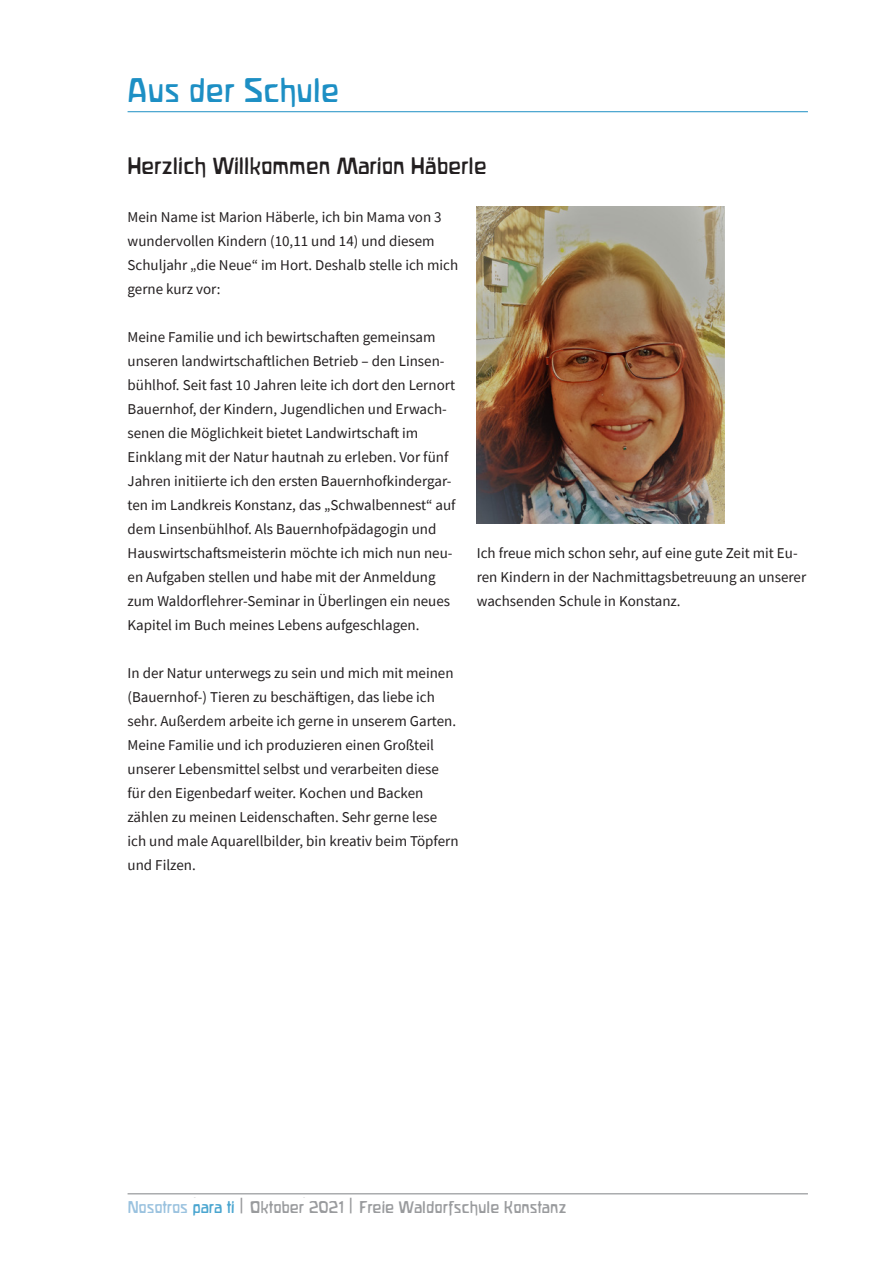
<style>
.page{position:relative;width:893px;height:1263px;background:#fff}
.page>*{position:absolute;margin:0;border:0;box-sizing:border-box;transform-origin:0 0}
.t1{font:30px "Waldorfschrift";color:#1d8fc4}
.Titel{font:21px "Waldorfschrift";color:#231f20}
.Fliesstext{font:15px/24px "Source Sans Pro";color:#231f20}
.t2{font:15px "Waldorfschrift";color:#808285}
.s1{color:#81b3d7}
.s2{color:#1d8fc4}
.s3{font-family:"Plume";font-size:21px}
</style>
<div class="page">
<hr style="left:128px;top:1193px;width:680px;height:1px;background:#808285">
<hr style="left:128px;top:111px;width:680px;height:1px;background:#1d8fc4">
<img style="left:477px;top:206px;width:247px;height:318px">
<h1 class="t1" style="left:128px;top:73px;width:213px">Aus der Schule</h1>
<p class="Titel" style="left:128px;top:153px;width:361px">Herzlich Willkommen Marion Häberle</p>
<p class="Fliesstext" style="left:128px;top:205px;width:332px">Mein Name ist Marion Häberle, ich bin Mama von 3 wundervollen Kindern (10,11 und 14) und diesem Schuljahr „die Neue“ im Hort. Deshalb stelle ich mich gerne kurz vor:</p>
<p class="Fliesstext" style="left:128px;top:325px;width:330px">Meine Familie und ich bewirtschaften gemeinsam unseren landwirtschaftlichen Betrieb – den Linsen&shy;bühlhof. Seit fast 10 Jahren leite ich dort den Lernort Bauernhof, der Kindern, Jugendlichen und Erwach&shy;senen die Möglichkeit bietet Landwirtschaft im Einklang mit der Natur hautnah zu erleben. Vor fünf Jahren initiierte ich den ersten Bauernhofkindergar&shy;ten im Landkreis Konstanz, das „Schwalbennest“ auf dem Linsenbühlhof. Als Bauernhofpädagogin und Hauswirtschaftsmeisterin möchte ich mich nun neu&shy;en Aufgaben stellen und habe mit der Anmeldung zum Waldorflehrer-Seminar in Überlingen ein neues Kapitel im Buch meines Lebens aufgeschlagen.</p>
<p class="Fliesstext" style="left:128px;top:661px;width:333px">In der Natur unterwegs zu sein und mich mit meinen (Bauernhof-) Tieren zu beschäftigen, das liebe ich sehr. Außerdem arbeite ich gerne in unserem Garten.<br>Meine Familie und ich produzieren einen Großteil unserer Lebensmittel selbst und verarbeiten diese für den Eigenbedarf weiter. Kochen und Backen zählen zu meinen Leidenschaften. Sehr gerne lese ich und male Aquarellbilder, bin kreativ beim Töpfern und Filzen.</p>
<p class="Fliesstext" style="left:477px;top:541px;width:331px">Ich freue mich schon sehr, auf eine gute Zeit mit Eu&shy;ren Kindern in der Nachmittagsbetreuung an unserer wachsenden Schule in Konstanz.</p>
<p class="t2" style="left:128px;top:1198px;width:440px"><span class="s1">Nosotros</span> <span class="s2">para ti</span> <span class="s3">|</span> Oktober 2021 <span class="s3">|</span> Freie Waldorfschule Konstanz</p>
<p class="t2" style="left:192px;top:1198px;width:329px"><span class="s3">|</span> Oktober 2021 <span class="s3">|</span> Freie Waldorfschule Konstanz</p>
</div>
